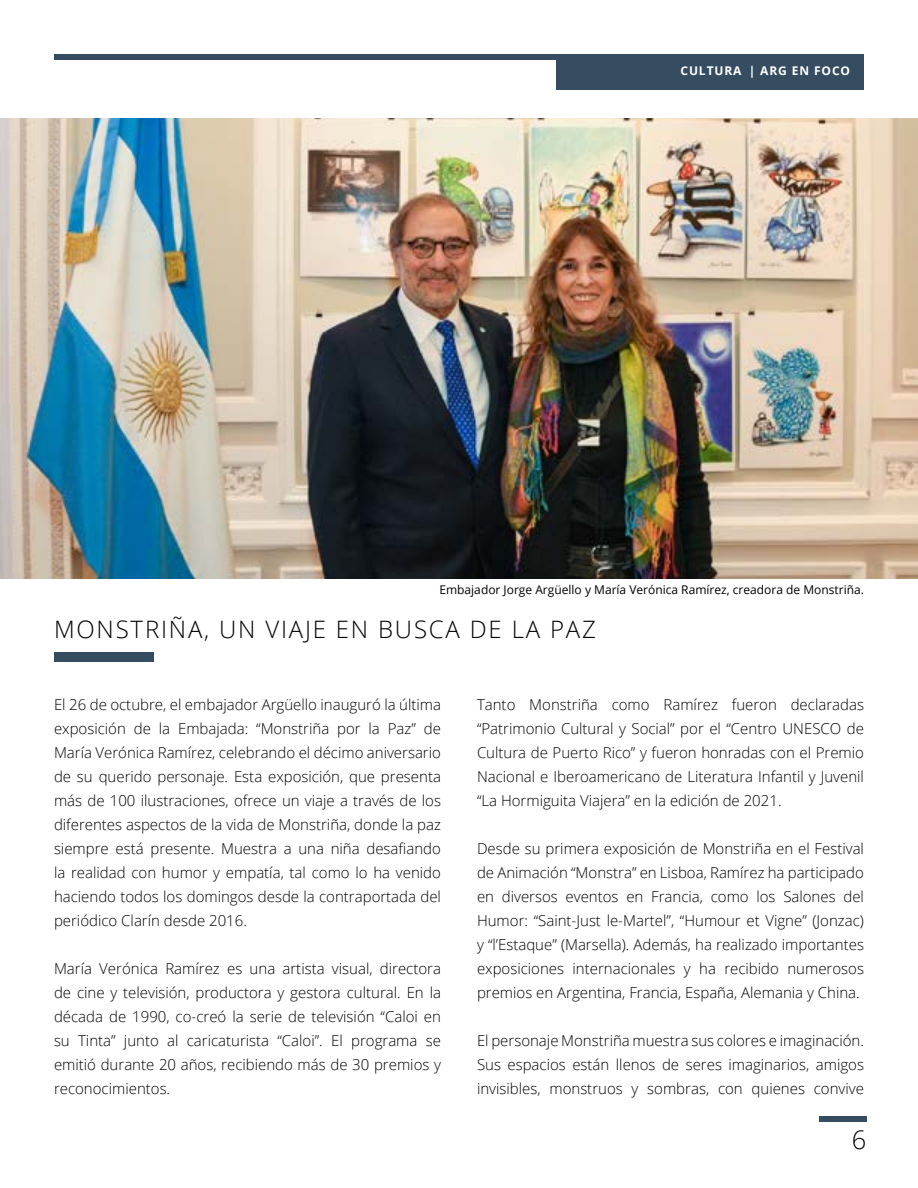
<style>
.page{position:relative;width:918px;height:1188px;background:#fff}
.page>*{position:absolute;margin:0;border:0;box-sizing:border-box;transform-origin:0 0}
.t1{font:300 25.5px "Open Sans";color:#000}
.t2{font:300 24px "Open Sans";letter-spacing:.075em;color:#000}
.t3{font:300 15px/24px "Open Sans";color:#000;text-align:justify}
.t4{font:12px "Open Sans";color:#000}
.t5{font:700 12px "Open Sans";letter-spacing:.075em;color:#fff}
</style>
<div class="page">
<div style="left:54px;top:54px;width:810px;height:5px;background:#364d61"></div>
<div style="left:556px;top:54px;width:308px;height:36px;background:#364d61"></div>
<div style="left:819px;top:1116px;width:47px;height:5px;background:#364d61"></div>
<img style="left:0;top:118px;width:918px;height:461px">
<div style="left:54px;top:653px;width:100px;height:9px;background:#364d61"></div>
<p class="t5" style="left:680px;top:62px;width:54px">CULTURA</p>
<p class="t5" style="left:749px;top:62px;width:103px">| ARG EN FOCO</p>
<p class="t4" style="left:439px;top:582px;width:426px">Embajador Jorge Argüello y María Verónica Ramírez, creadora de Monstriña.</p>
<h2 class="t2" style="left:54px;top:612px;width:543px">MONSTRIÑA, UN VIAJE EN BUSCA DE LA PAZ</h2>
<p class="t3" style="left:54px;top:692px;width:389px">El 26 de octubre, el embajador Argüello inauguró la última exposición de la Embajada: “Monstriña por la Paz” de María Verónica Ramírez, celebrando el décimo aniversario de su querido personaje. Esta exposición, que presenta más de 100 ilustraciones, ofrece un viaje a través de los diferentes aspectos de la vida de Monstriña, donde la paz siempre está presente. Muestra a una niña desafiando la realidad con humor y empatía, tal como lo ha venido haciendo todos los domingos desde la contraportada del periódico Clarín desde 2016.</p>
<p class="t3" style="left:54px;top:956px;width:389px">María Verónica Ramírez es una artista visual, directora de cine y televisión, productora y gestora cultural. En la década de 1990, co-creó la serie de televisión “Caloi en su Tinta” junto al caricaturista “Caloi”. El programa se emitió durante 20 años, recibiendo más de 30 premios y reconocimientos.</p>
<p class="t3" style="left:477px;top:692px;width:389px">Tanto Monstriña como Ramírez fueron declaradas “Patrimonio Cultural y Social” por el “Centro UNESCO de Cultura de Puerto Rico” y fueron honradas con el Premio Nacional e Iberoamericano de Literatura Infantil y Juvenil “La Hormiguita Viajera” en la edición de 2021.</p>
<p class="t3" style="left:477px;top:836px;width:389px">Desde su primera exposición de Monstriña en el Festival de Animación “Monstra” en Lisboa, Ramírez ha participado en diversos eventos en Francia, como los Salones del Humor: “Saint-Just le-Martel”, “Humour et Vigne” (Jonzac) y “l’Estaque” (Marsella). Además, ha realizado importantes exposiciones internacionales y ha recibido numerosos premios en Argentina, Francia, España, Alemania y China.</p>
<p class="t3" style="left:477px;top:1028px;width:389px">El personaje Monstriña muestra sus colores e imaginación.<br>Sus espacios están llenos de seres imaginarios, amigos invisibles, monstruos y sombras, con quienes convive</p>
<h1 class="t1" style="left:852px;top:1122px;width:16px">6</h1>
</div>
